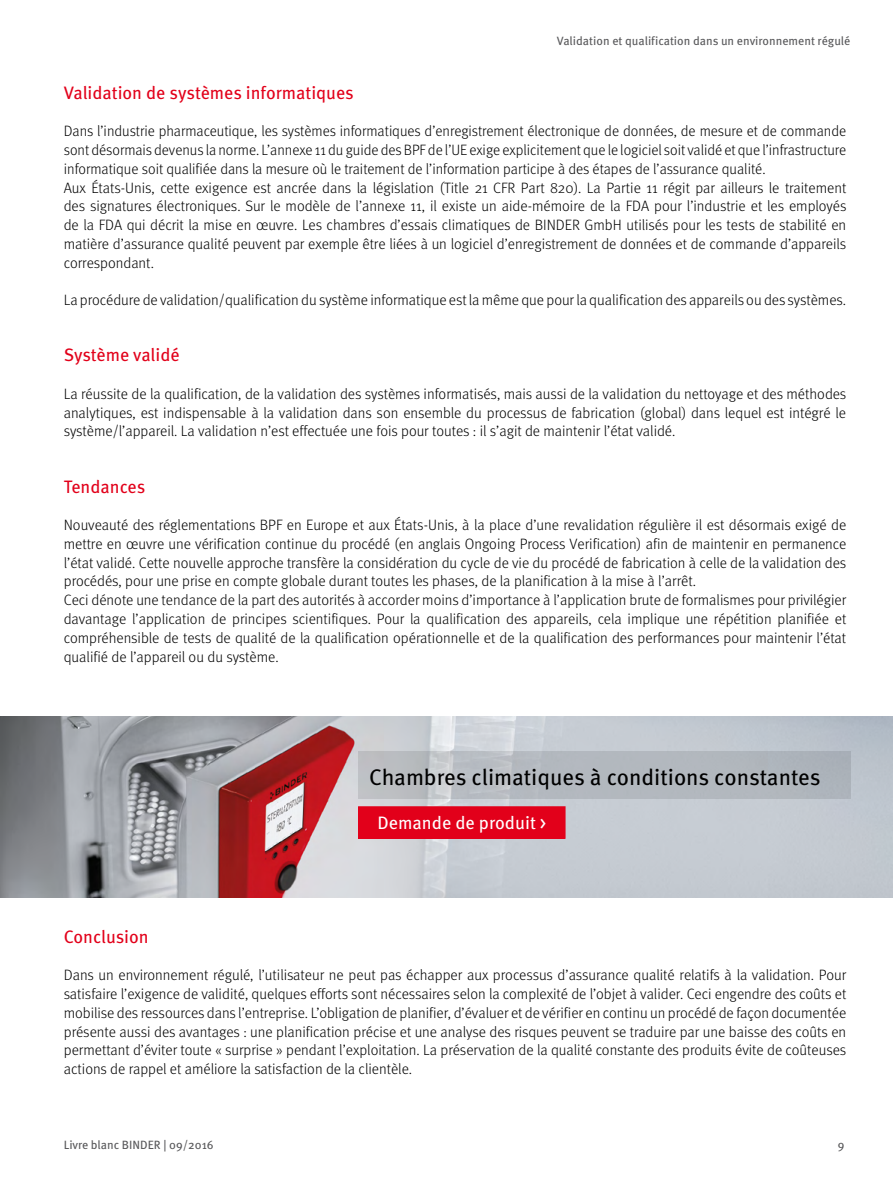
<style>
.page{position:relative;width:893px;height:1191px;background:#fff}
.page>*{position:absolute;margin:0;border:0;box-sizing:border-box;transform-origin:0 0}
.t1{font:22.5px "Meta Pro";color:#000}
.Fließtext{font:18px "Meta Pro";color:#e2001a}
.t2{font:18px "Meta Pro";color:#fff}
.Fließtext-2{font:300 15px/18.8px "Meta Pro";color:#000;text-align:justify}
.t3{font:12px "Meta Pro";color:#58585a}
</style>
<div class="page">
<img style="left:0;top:716px;width:893px;height:181px">
<svg style="left:358px;top:751px;width:493px;height:48px;background:#b4b9bf"></svg>
<div style="left:357px;top:805px;width:209px;height:34px;background:#e2001a"></div>
<p class="t3" style="left:557px;top:32px;width:295px">Validation et qualification dans un environnement régulé</p>
<h2 class="Fließtext" style="left:64px;top:79px;width:292px">Validation de systèmes informatiques</h2>
<p class="Fließtext-2" style="left:64px;top:121px;width:784px">Dans l’industrie pharmaceutique, les systèmes informatiques d’enregistrement électronique de données, de mesure et de commande sont désormais devenus la norme. L’annexe 11 du guide des BPF de l’UE exige explicitement que le logiciel soit validé et que l’infrastructure informatique soit qualifiée dans la mesure où le traitement de l’information participe à des étapes de l’assurance qualité.</p>
<p class="Fließtext-2" style="left:64px;top:177px;width:784px">Aux États-Unis, cette exigence est ancrée dans la législation (Title 21 CFR Part 820). La Partie 11 régit par ailleurs le traitement des signatures électroniques. Sur le modèle de l’annexe 11, il existe un aide-mémoire de la FDA pour l’industrie et les employés de la FDA qui décrit la mise en œuvre. Les chambres d’essais climatiques de BINDER GmbH utilisés pour les tests de stabilité en matière d’assurance qualité peuvent par exemple être liées à un logiciel d’enregistrement de données et de commande d’appareils correspondant.</p>
<p class="Fließtext-2" style="left:64px;top:290px;width:784px">La procédure de validation/qualification du système informatique est la même que pour la qualification des appareils ou des systèmes.</p>
<h2 class="Fließtext" style="left:64px;top:341px;width:117px">Système validé</h2>
<p class="Fließtext-2" style="left:64px;top:383px;width:784px">La réussite de la qualification, de la validation des systèmes informatisés, mais aussi de la validation du nettoyage et des méthodes analytiques, est indispensable à la validation dans son ensemble du processus de fabrication (global) dans lequel est intégré le système/l’appareil. La validation n’est effectuée une fois pour toutes : il s’agit de maintenir l’état validé.</p>
<h2 class="Fließtext" style="left:64px;top:472px;width:83px">Tendances</h2>
<p class="Fließtext-2" style="left:64px;top:515px;width:784px">Nouveauté des réglementations BPF en Europe et aux États-Unis, à la place d’une revalidation régulière il est désormais exigé de mettre en œuvre une vérification continue du procédé (en anglais Ongoing Process Verification) afin de maintenir en permanence l’état validé. Cette nouvelle approche transfère la considération du cycle de vie du procédé de fabrication à celle de la validation des procédés, pour une prise en compte globale durant toutes les phases, de la planification à la mise à l’arrêt.</p>
<p class="Fließtext-2" style="left:64px;top:590px;width:784px">Ceci dénote une tendance de la part des autorités à accorder moins d’importance à l’application brute de formalismes pour privilégier davantage l’application de principes scientifiques. Pour la qualification des appareils, cela implique une répétition planifiée et compréhensible de tests de qualité de la qualification opérationnelle et de la qualification des performances pour maintenir l’état qualifié de l’appareil ou du système.</p>
<p class="t1" style="left:369px;top:759px;width:453px">Chambres climatiques à conditions constantes</p>
<p class="t2" style="left:377px;top:809px;width:170px">Demande de produit &gt;</p>
<p class="Fließtext" style="left:64px;top:922px;width:86px">Conclusion</p>
<p class="Fließtext-2" style="left:64px;top:965px;width:784px">Dans un environnement régulé, l’utilisateur ne peut pas échapper aux processus d’assurance qualité relatifs à la validation. Pour satisfaire l’exigence de validité, quelques efforts sont nécessaires selon la complexité de l’objet à valider. Ceci engendre des coûts et mobilise des ressources dans l’entreprise. L’obligation de planifier, d’évaluer et de vérifier en continu un procédé de façon documentée présente aussi des avantages : une planification précise et une analyse des risques peuvent se traduire par une baisse des coûts en permettant d’éviter toute « surprise » pendant l’exploitation. La préservation de la qualité constante des produits évite de coûteuses actions de rappel et améliore la satisfaction de la clientèle.</p>
<p class="t3" style="left:64px;top:1135px;width:152px">Livre blanc BINDER | 09/2016</p>
<p class="t3" style="left:838px;top:1135px;width:8px">9</p>
</div>
